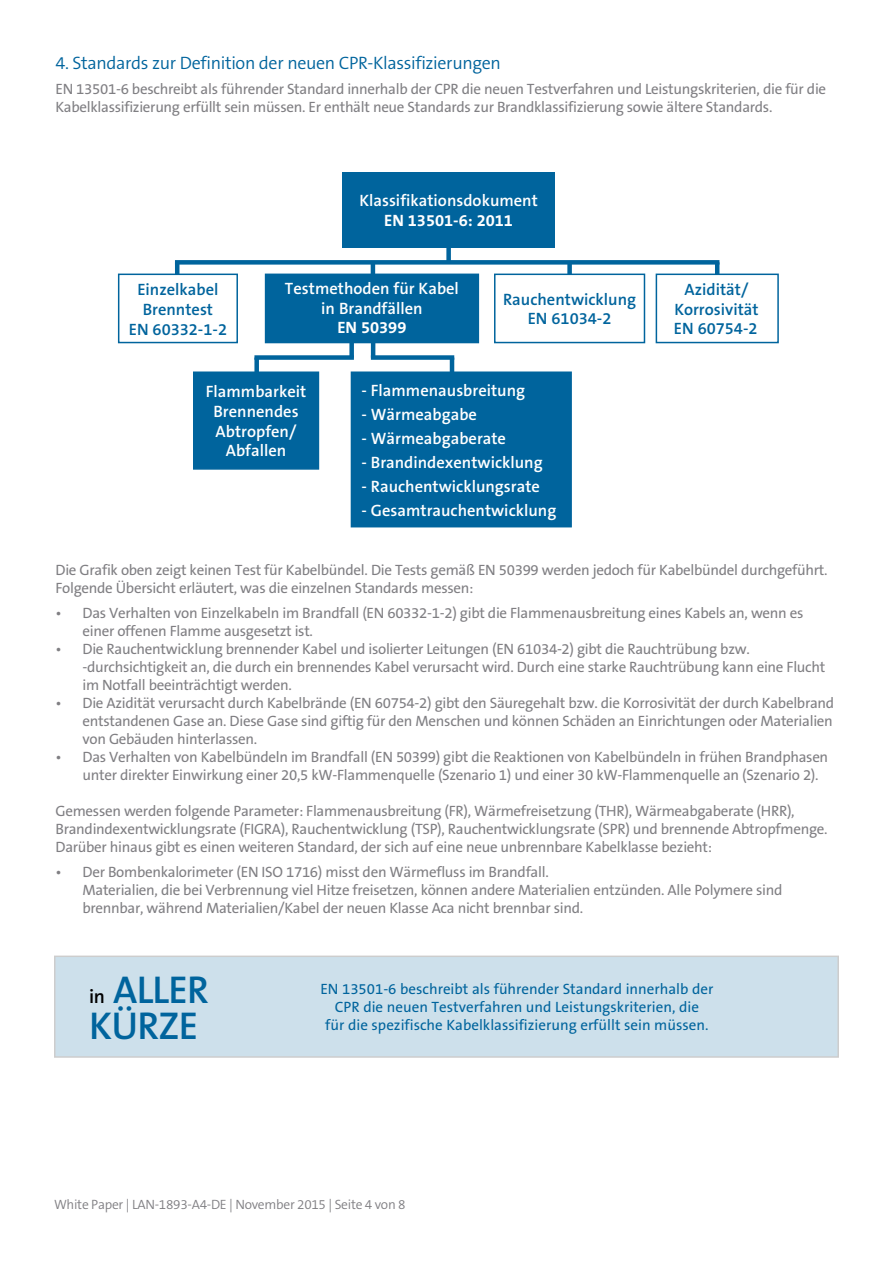
<style>
.page{position:relative;width:893px;height:1263px;background:#fff}
.page>*{position:absolute;margin:0;border:0;box-sizing:border-box;transform-origin:0 0}
.t1{font:600 39px/36px "The Sans B W6";letter-spacing:-.02em;color:#00649d}
.t2{font:300 18px "The Sans B W4";letter-spacing:-.02em;color:#00649d}
.t3{font:600 16.5px/19.8px "The Sans B W6";color:#fff;text-align:center}
.t4{font:600 16.5px/19.8px "The Sans B W6";color:#00649d;text-align:center}
.t5{font:700 16.5px "The Sans B W7";color:#fff}
.t6{font:15px/18px "The Sans B W5 Plain";letter-spacing:-.02em;color:#807f83}
.t7{font:15px/18px "The Sans B W5 Plain";color:#00649d;text-align:center}
.t8{font:300 13.5px "The Sans B W4";letter-spacing:-.02em;color:#807f83}
.s1{font-size:19.5px;color:#000}
</style>
<div class="page">
<div style="left:175px;top:260px;width:544px;height:5px;background:#00649d"></div>
<div style="left:254px;top:355px;width:100px;height:5px;background:#00649d"></div>
<div style="left:371px;top:355px;width:83px;height:5px;background:#00649d"></div>
<hr style="left:175px;top:262px;width:4px;height:14px;background:#00649d">
<hr style="left:371px;top:262px;width:4px;height:14px;background:#00649d">
<div style="left:446px;top:246px;width:5px;height:15px;background:#00649d"></div>
<div style="left:567px;top:262px;width:5px;height:14px;background:#00649d"></div>
<hr style="left:715px;top:262px;width:4px;height:14px;background:#00649d">
<div style="left:118px;top:274px;width:120px;height:69px;background:#fff;border:2px solid #00649d"></div>
<div style="left:342px;top:172px;width:213px;height:75px;background:#00649d"></div>
<div style="left:656px;top:274px;width:123px;height:69px;background:#fff;border:2px solid #00649d"></div>
<div style="left:494px;top:274px;width:151px;height:69px;background:#fff;border:2px solid #00649d"></div>
<div style="left:254px;top:357px;width:5px;height:18px;background:#00649d"></div>
<div style="left:349px;top:340px;width:5px;height:17px;background:#00649d"></div>
<hr style="left:371px;top:341px;width:4px;height:17px;background:#00649d">
<hr style="left:450px;top:357px;width:4px;height:18px;background:#00649d">
<div style="left:193px;top:371px;width:126px;height:99px;background:#00649d;border:2px solid #00649d"></div>
<div style="left:351px;top:371px;width:221px;height:156px;background:#00649d;border:2px solid #00649d"></div>
<div style="left:265px;top:274px;width:214px;height:69px;background:#00649d"></div>
<div style="left:55px;top:956px;width:783px;height:101px;background:#cde0eb"></div>
<p class="t2" style="left:56px;top:51px;width:447px">4. Standards zur Definition der neuen CPR-Klassifizierungen</p>
<p class="t6" style="left:56px;top:80px;width:772px">EN 13501-6 beschreibt als führender Standard innerhalb der CPR die neuen Testverfahren und Leistungskriterien, die für die<br>Kabelklassifizierung erfüllt sein müssen. Er enthält neue Standards zur Brandklassifizierung sowie ältere Standards.</p>
<p class="t3" style="left:359px;top:191px;width:180px">Klassifikationsdokument</p>
<p class="t5" style="left:384px;top:210px;width:130px">EN 13501-6: 2011</p>
<p class="t4" style="left:129px;top:280px;width:100px">Einzelkabel<br>Brenntest<br>EN 60332-1-2</p>
<p class="t4" style="left:503px;top:289px;width:135px">Rauchentwicklung<br>EN 61034-2</p>
<p class="t4" style="left:674px;top:279px;width:86px">Azidität/<br>Korrosivität<br>EN 60754-2</p>
<p class="t3" style="left:285px;top:279px;width:175px">Testmethoden für Kabel in Brandfällen</p>
<p class="t5" style="left:337px;top:317px;width:71px">EN 50399</p>
<p class="t3" style="left:206px;top:382px;width:102px">Flammbarkeit<br>Brennendes<br>Abtropfen/<br>Abfallen</p>
<p class="t3" style="left:361px;top:380px;width:165px">- Flammenausbreitung</p>
<p class="t3" style="left:361px;top:404px;width:117px">- Wärmeabgabe</p>
<p class="t3" style="left:361px;top:428px;width:146px">- Wärmeabgaberate</p>
<p class="t3" style="left:361px;top:452px;width:183px">- Brandindexentwicklung</p>
<p class="t3" style="left:361px;top:476px;width:180px">- Rauchentwicklungsrate</p>
<p class="t3" style="left:361px;top:500px;width:196px">- Gesamtrauchentwicklung</p>
<p class="t6" style="left:56px;top:561px;width:774px">Die Grafik oben zeigt keinen Test für Kabelbündel. Die Tests gemäß EN 50399 werden jedoch für Kabelbündel durchgeführt.<br>Folgende Übersicht erläutert, was die einzelnen Standards messen:</p>
<p class="t6" style="left:82px;top:604px;width:723px;text-indent:-27px">• Das Verhalten von Einzelkabeln im Brandfall (EN 60332-1-2) gibt die Flammenausbreitung eines Kabels an, wenn es einer offenen Flamme ausgesetzt ist.</p>
<p class="t6" style="left:82px;top:640px;width:744px;text-indent:-27px">• Die Rauchentwicklung brennender Kabel und isolierter Leitungen (EN 61034-2) gibt die Rauchtrübung bzw. -durchsichtigkeit an, die durch ein brennendes Kabel verursacht wird. Durch eine starke Rauchtrübung kann eine Flucht im Notfall beeinträchtigt werden.</p>
<p class="t6" style="left:82px;top:694px;width:753px;text-align:justify;text-indent:-27px">• Die Azidität verursacht durch Kabelbrände (EN 60754-2) gibt den Säuregehalt bzw. die Korrosivität der durch Kabelbrand entstandenen Gase an. Diese Gase sind giftig für den Menschen und können Schäden an Einrichtungen oder Materialien von Gebäuden hinterlassen.</p>
<p class="t6" style="left:82px;top:748px;width:747px;text-indent:-27px">• Das Verhalten von Kabelbündeln im Brandfall (EN 50399) gibt die Reaktionen von Kabelbündeln in frühen Brandphasen unter direkter Einwirkung einer 20,5 kW-Flammenquelle (Szenario 1) und einer 30 kW-Flammenquelle an (Szenario 2).</p>
<p class="t6" style="left:55px;top:802px;width:774px">Gemessen werden folgende Parameter: Flammenausbreitung (FR), Wärmefreisetzung (THR), Wärmeabgaberate (HRR),<br>Brandindexentwicklungsrate (FIGRA), Rauchentwicklung (TSP), Rauchentwicklungsrate (SPR) und brennende Abtropfmenge.<br>Darüber hinaus gibt es einen weiteren Standard, der sich auf eine neue unbrennbare Kabelklasse bezieht:</p>
<p class="t6" style="left:82px;top:863px;width:701px;text-indent:-27px">• Der Bombenkalorimeter (EN ISO 1716) misst den Wärmefluss im Brandfall.<br>Materialien, die bei Verbrennung viel Hitze freisetzen, können andere Materialien entzünden. Alle Polymere sind brennbar, während Materialien/Kabel der neuen Klasse Aca nicht brennbar sind.</p>
<h1 class="t1" style="left:89px;top:972px;width:121px"><span class="s1">in</span> ALLER<br>KÜRZE</h1>
<p class="t7" style="left:320px;top:980px;width:395px">EN 13501-6 beschreibt als führender Standard innerhalb der<br>CPR die neuen Testverfahren und Leistungskriterien, die<br>für die spezifische Kabelklassifizierung erfüllt sein müssen.</p>
<p class="t8" style="left:54px;top:1196px;width:353px">White Paper | LAN-1893-A4-DE | November 2015 | Seite 4 von 8</p>
</div>
